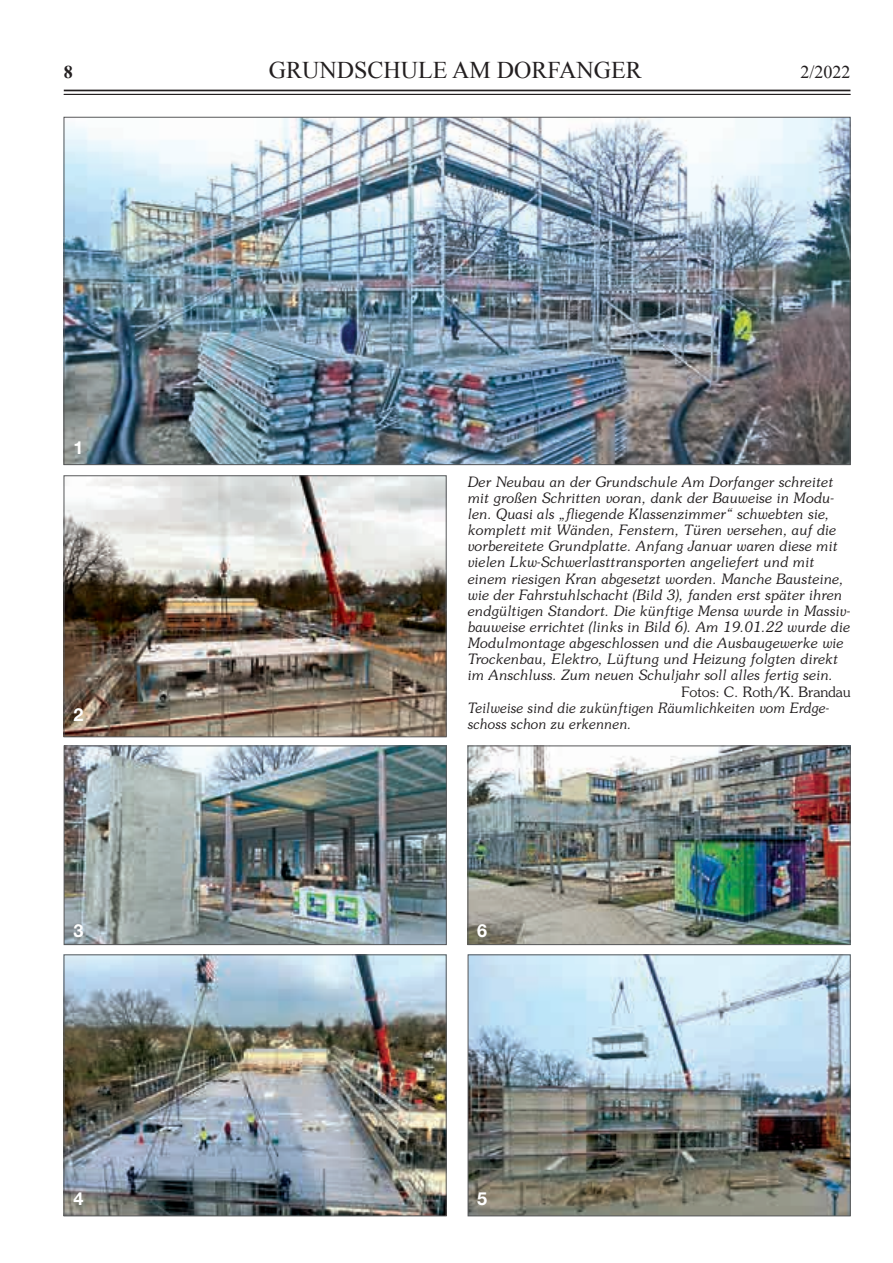
<style>
.page{position:relative;width:893px;height:1263px;background:#fff}
.page>*{position:absolute;margin:0;border:0;box-sizing:border-box;transform-origin:0 0}
.t1{font:24px "Times New Roman";color:#231f20}
.t2{font:18px "Times New Roman";color:#231f20}
.t3{font:18px "Helvetica Neue Bol 1";color:#fff}
.t4{font:700 18px "Times New Roman";color:#231f20}
.t5{font:italic 300 14.25px/16.2px "Souvenir";color:#231f20}
.t6{font:italic 300 14.25px/16.2px "Souvenir";color:#231f20;scale:.96 1}
.t7{font:300 14.25px "Souvenir";color:#231f20}
</style>
<div class="page">
<hr style="left:64px;top:90px;width:786px;height:1px;background:#231f20">
<hr style="left:64px;top:94px;width:786px;height:1px;background:#231f20">
<img style="left:66px;top:119px;width:782px;height:344px">
<img style="left:66px;top:477px;width:378px;height:258px">
<div style="left:64px;top:475px;width:382px;height:262px;border:1px solid #57585a"></div>
<img style="left:470px;top:956px;width:378px;height:258px">
<div style="left:468px;top:954px;width:382px;height:262px;border:1px solid #57585a"></div>
<img style="left:470px;top:748px;width:378px;height:195px">
<div style="left:468px;top:746px;width:382px;height:199px;border:1px solid #57585a"></div>
<img style="left:66px;top:748px;width:379px;height:195px">
<div style="left:64px;top:746px;width:383px;height:199px;border:1px solid #57585a"></div>
<img style="left:66px;top:956px;width:378px;height:258px">
<div style="left:64px;top:954px;width:382px;height:262px;border:1px solid #57585a"></div>
<p class="t4" style="left:64px;top:59px;width:10px">8</p>
<h1 class="t1" style="left:269px;top:54px;width:374px">GRUNDSCHULE AM DORFANGER</h1>
<p class="t2" style="left:800px;top:60px;width:52px">2/2022</p>
<p class="t3" style="left:73px;top:436px;width:12px">1</p>
<p class="t3" style="left:73px;top:704px;width:12px">2</p>
<p class="t5" style="left:468px;top:473px;width:384px">Der Neubau an der Grundschule Am Dorfanger schreitet mit großen Schritten voran, dank der Bauweise in Modu&shy;len. Quasi als „fliegende Klassenzimmer“ schwebten sie, komplett mit Wänden, Fenstern, Türen versehen, auf die vorbereitete Grundplatte. Anfang Januar waren diese mit vielen Lkw-Schwerlasttransporten angeliefert und mit einem riesigen Kran abgesetzt worden. Manche Bausteine, wie der Fahrstuhlschacht (Bild 3), fanden erst später ihren endgültigen Standort. Die künftige Mensa wurde in Massiv&shy;bauweise errichtet (links in Bild 6). Am 19.01.22 wurde die Modulmontage abgeschlossen und die Ausbaugewerke wie Trockenbau, Elektro, Lüftung und Heizung folgten direkt im Anschluss. Zum neuen Schuljahr soll alles fertig sein.</p>
<p class="t7" style="left:681px;top:683px;width:171px">Fotos: C. Roth/K. Brandau</p>
<p class="t6" style="left:468px;top:699px;width:378px">Teilweise sind die zukünftigen Räumlichkeiten vom Erdge&shy;schoss schon zu erkennen.</p>
<p class="t3" style="left:73px;top:919px;width:12px">3</p>
<p class="t3" style="left:477px;top:919px;width:12px">6</p>
<p class="t3" style="left:73px;top:1187px;width:12px">4</p>
<p class="t3" style="left:477px;top:1187px;width:12px">5</p>
</div>
